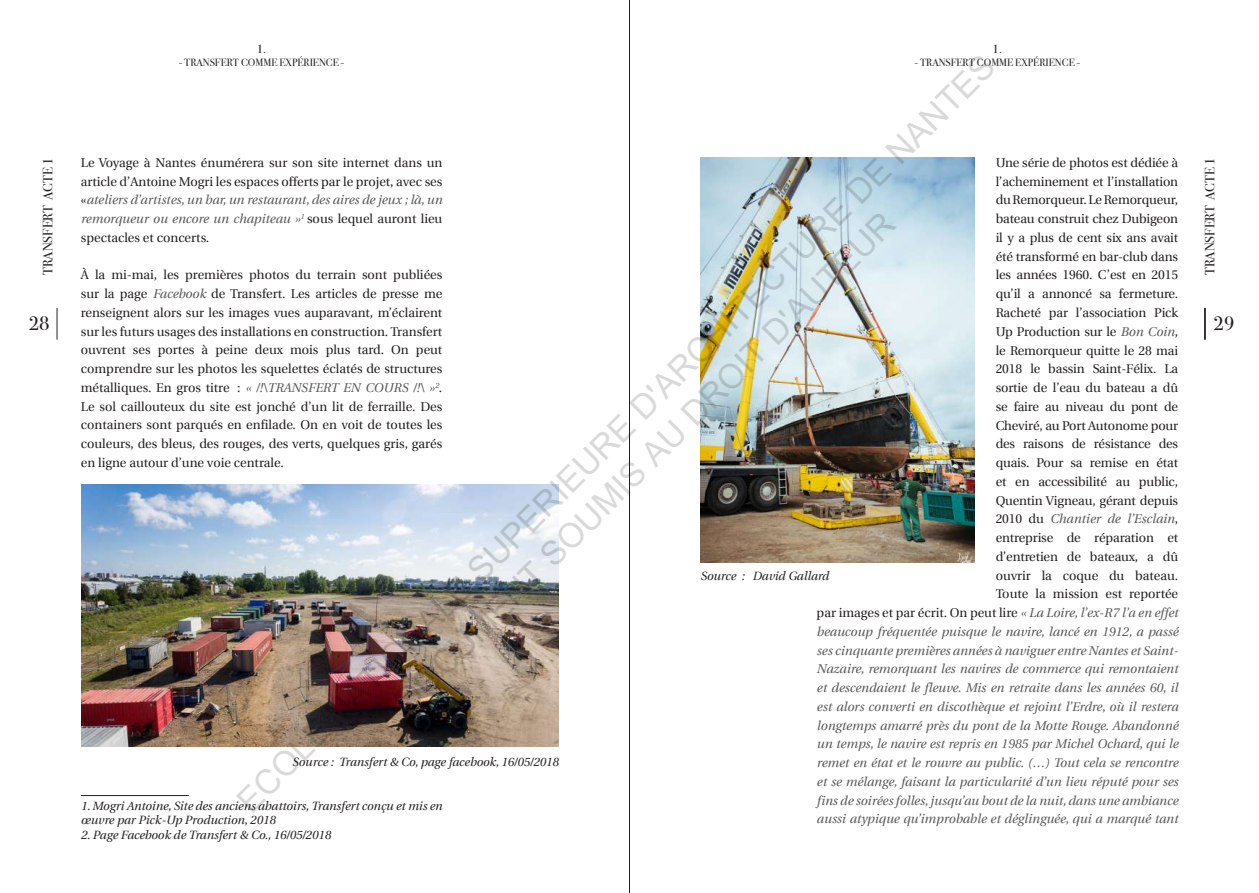
<style>
.page{position:relative;width:1259px;height:893px;background:#fff}
.page>*{position:absolute;margin:0;border:0;box-sizing:border-box;transform-origin:0 0}
.t1{font:33.9px/40.7px "Arial";color:rgb(0 0 0/.15);text-align:center}
.t2{font:19.5px "Bodoni Svty Two ITCTT";color:#231f20}
.t3{font:13.5px "Bodoni Svty Two ITCTT";color:#231f20}
.t4{font:italic 12.75px/18.8px "Utopia";color:#57585a;text-align:right}
.t5{font:12.75px/18.8px "Utopia";color:#231f20;text-align:justify}
.t6{font:italic 12px/14.4px "Utopia";color:#231f20}
.t7{font:12px "Bodoni Svty Two ITCTT";color:#231f20}
.t8{font:10.5px "Bodoni Svty Two ITCTT";color:#231f20}
.s1{font-style:italic;color:#57585a}
.s2{font-style:normal;color:#231f20}
</style>
<div class="page">
<hr style="left:1205px;top:308px;width:1px;height:32px;background:#231f20">
<hr style="left:57px;top:308px;width:1px;height:32px;background:#231f20">
<hr style="left:1204px;top:308px;width:1px;height:32px;background:#231f20">
<hr style="left:629px;top:0;width:1px;height:893px;background:#231f20">
<hr style="left:81px;top:795px;width:108px;height:1px;background:#231f20">
<img style="left:81px;top:485px;width:477px;height:261px">
<img style="left:700px;top:157px;width:274px;height:405px">
<p class="t7" style="left:257px;top:39px;width:11px">1.</p>
<p class="t8" style="left:179px;top:54px;width:167px">- TRANSFERT COMME EXPÉRIENCE -</p>
<p class="t7" style="left:992px;top:39px;width:11px">1.</p>
<p class="t8" style="left:915px;top:54px;width:167px">- TRANSFERT COMME EXPÉRIENCE -</p>
<h1 class="t1" style="left:229px;top:792px;width:1056px;rotate:-45deg">ECOLE NATIONALE SUPERIEURE D'ARCHITECTURE DE NANTES<br>DOCUMENT SOUMIS AU DROIT D'AUTEUR</h1>
<p class="t5" style="left:81px;top:153px;width:363px">Le Voyage à Nantes énumérera sur son site internet dans un article d’Antoine Mogri les espaces offerts par le projet, avec ses «<span class="s1">ateliers d’artistes, un bar, un restaurant, des aires de jeux ; là, un remorqueur ou encore un chapiteau »</span><sup>1</sup> sous lequel auront lieu spectacles et concerts.</p>
<p class="t5" style="left:81px;top:266px;width:363px">À la mi-mai, les premières photos du terrain sont publiées sur la page <span class="s1">Facebook</span> de Transfert. Les articles de presse me renseignent alors sur les images vues auparavant, m’éclairent sur les futurs usages des installations en construction. Transfert ouvrent ses portes à peine deux mois plus tard. On peut comprendre sur les photos les squelettes éclatés de structures métalliques. En gros titre : <span class="s1">« /!\TRANSFERT EN COURS /!\ »</span><sup>2</sup>.<br>Le sol caillouteux du site est jonché d’un lit de ferraille. Des containers sont parqués en enfilade. On en voit de toutes les couleurs, des bleus, des rouges, des verts, quelques gris, garés en ligne autour d’une voie centrale.</p>
<p class="t4" style="left:816px;top:153px;width:363px"><span class="s2">Une série de photos est dédiée à<br>l’acheminement et l’installation<br>du Remorqueur. Le Remorqueur,<br>bateau construit chez Dubigeon<br>il y a plus de cent six ans avait<br>été transformé en bar-club dans<br>les années 1960. C’est en 2015<br>qu’il a annoncé sa fermeture.<br>Racheté par l’association Pick<br>Up Production sur le</span> Bon Coin<span class="s2">,<br>le Remorqueur quitte le 28 mai<br>2018 le bassin Saint-Félix. La<br>sortie de l’eau du bateau a dû<br>se faire au niveau du pont de<br>Cheviré, au Port Autonome pour<br>des raisons de résistance des<br>quais. Pour sa remise en état<br>et en accessibilité au public,<br>Quentin Vigneau, gérant depuis<br>2010 du</span> Chantier de l’Esclain<span class="s2">,<br>entreprise de réparation et<br>d’entretien de bateaux, a dû<br>ouvrir la coque du bateau.<br>Toute la mission est reportée<br>par images et par écrit. On peut lire</span> « La Loire, l’ex-R7 l’a en effet beaucoup fréquentée puisque le navire, lancé en 1912, a passé ses cinquante premières années à naviguer entre Nantes et Saint-Nazaire, remorquant les navires de commerce qui remontaient et descendaient le fleuve. Mis en retraite dans les années 60, il est alors converti en discothèque et rejoint l’Erdre, où il restera longtemps amarré près du pont de la Motte Rouge. Abandonné un temps, le navire est repris en 1985 par Michel Ochard, qui le remet en état et le rouvre au public. (…) Tout cela se rencontre et se mélange, faisant la particularité d’un lieu réputé pour ses fins de soirées folles, jusqu’au bout de la nuit, dans une ambiance aussi atypique qu’improbable et déglinguée, qui a marqué tant</p>
<p class="t3" style="left:37px;top:275px;width:120px;rotate:-90deg">TRANSFERT ACTE 1</p>
<p class="t3" style="left:1198px;top:275px;width:120px;rotate:-90deg">TRANSFERT ACTE 1</p>
<h2 class="t2" style="left:29px;top:308px;width:22px">28</h2>
<h2 class="t2" style="left:1213px;top:308px;width:22px">29</h2>
<p class="t6" style="left:700px;top:569px;width:130px">Source : David Gallard</p>
<p class="t6" style="left:292px;top:754px;width:268px">Source : Transfert &amp; Co, page facebook, 16/05/2018</p>
<p class="t6" style="left:81px;top:799px;width:363px">1. Mogri Antoine, Site des anciens abattoirs, Transfert conçu et mis en œuvre par Pick-Up Production, 2018</p>
<p class="t6" style="left:81px;top:828px;width:251px">2. Page Facebook de Transfert &amp; Co., 16/05/2018</p>
</div>
